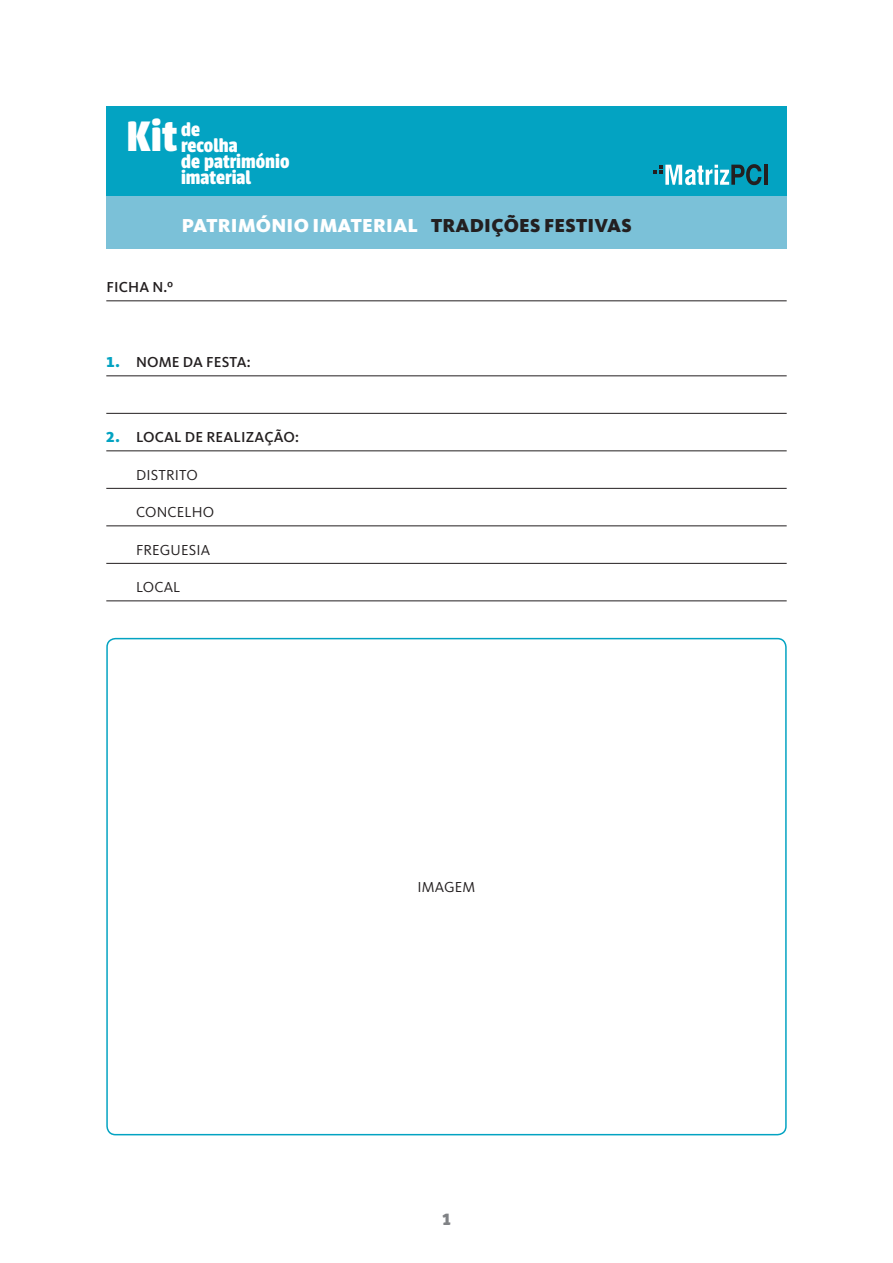
<style>
.page{position:relative;width:893px;height:1263px;background:#fff}
.page>*{position:absolute;margin:0;border:0;box-sizing:border-box;transform-origin:0 0}
.t1{font:700 46.95px "Urbana";color:#fff}
.t2{font:700 20.55px "Urbana";color:#fff}
.t3{font:900 19.5px "Kievit OT";letter-spacing:.01em;color:#fff}
.t4{font:700 18px "Urbana";color:#808285}
.Cabeçalho{font:500 15px "Kievit OT";letter-spacing:.01em;color:#231f20}
.t5{font:15px "Kievit OT";letter-spacing:.01em;color:#231f20}
.s1{color:#231f20}
.s2{font-weight:900;color:#03a3c2}
</style>
<div class="page">
<hr style="left:106px;top:301px;width:681px;height:1px;background:#231f20">
<hr style="left:106px;top:376px;width:681px;height:1px;background:#231f20">
<hr style="left:106px;top:413px;width:681px;height:1px;background:#231f20">
<hr style="left:106px;top:451px;width:681px;height:1px;background:#231f20">
<hr style="left:106px;top:488px;width:681px;height:1px;background:#231f20">
<hr style="left:106px;top:526px;width:681px;height:1px;background:#231f20">
<hr style="left:106px;top:563px;width:681px;height:1px;background:#231f20">
<hr style="left:106px;top:601px;width:681px;height:1px;background:#231f20">
<div style="left:106px;top:195px;width:681px;height:54px;background:#7bc1d8"></div>
<div style="left:106px;top:106px;width:681px;height:90px;background:#03a3c2"></div>
<div style="left:106px;top:638px;width:681px;height:497px;border:2px solid #03a3c2;border-radius:9px"></div>
<svg style="left:653px;top:164px;width:108px;height:21px"></svg>
<hr style="left:764px;top:165px;width:4px;height:20px;background:#231f20">
<p class="t1" style="left:127px;top:110px;width:52px">Kit</p>
<p class="t2" style="left:181px;top:117px;width:20px">de</p>
<p class="t2" style="left:181px;top:134px;width:58px">recolha</p>
<p class="t2" style="left:181px;top:150px;width:110px">de património</p>
<p class="t2" style="left:181px;top:166px;width:72px">imaterial</p>
<p class="t3" style="left:182px;top:213px;width:451px">PATRIMÓNIO IMATERIAL <span class="s1">TRADIÇÕES FESTIVAS</span></p>
<p class="Cabeçalho" style="left:106px;top:278px;width:68px">FICHA N.º</p>
<p class="Cabeçalho" style="left:106px;top:353px;width:146px"><span class="s2">1.</span> NOME DA FESTA:</p>
<p class="Cabeçalho" style="left:106px;top:428px;width:194px"><span class="s2">2.</span> LOCAL DE REALIZAÇÃO:</p>
<p class="t5" style="left:136px;top:465px;width:63px">DISTRITO</p>
<p class="t5" style="left:136px;top:503px;width:80px">CONCELHO</p>
<p class="t5" style="left:136px;top:540px;width:76px">FREGUESIA</p>
<p class="t5" style="left:136px;top:578px;width:46px">LOCAL</p>
<p class="t5" style="left:418px;top:878px;width:59px">IMAGEM</p>
<p class="t4" style="left:442px;top:1209px;width:10px">1</p>
</div>
